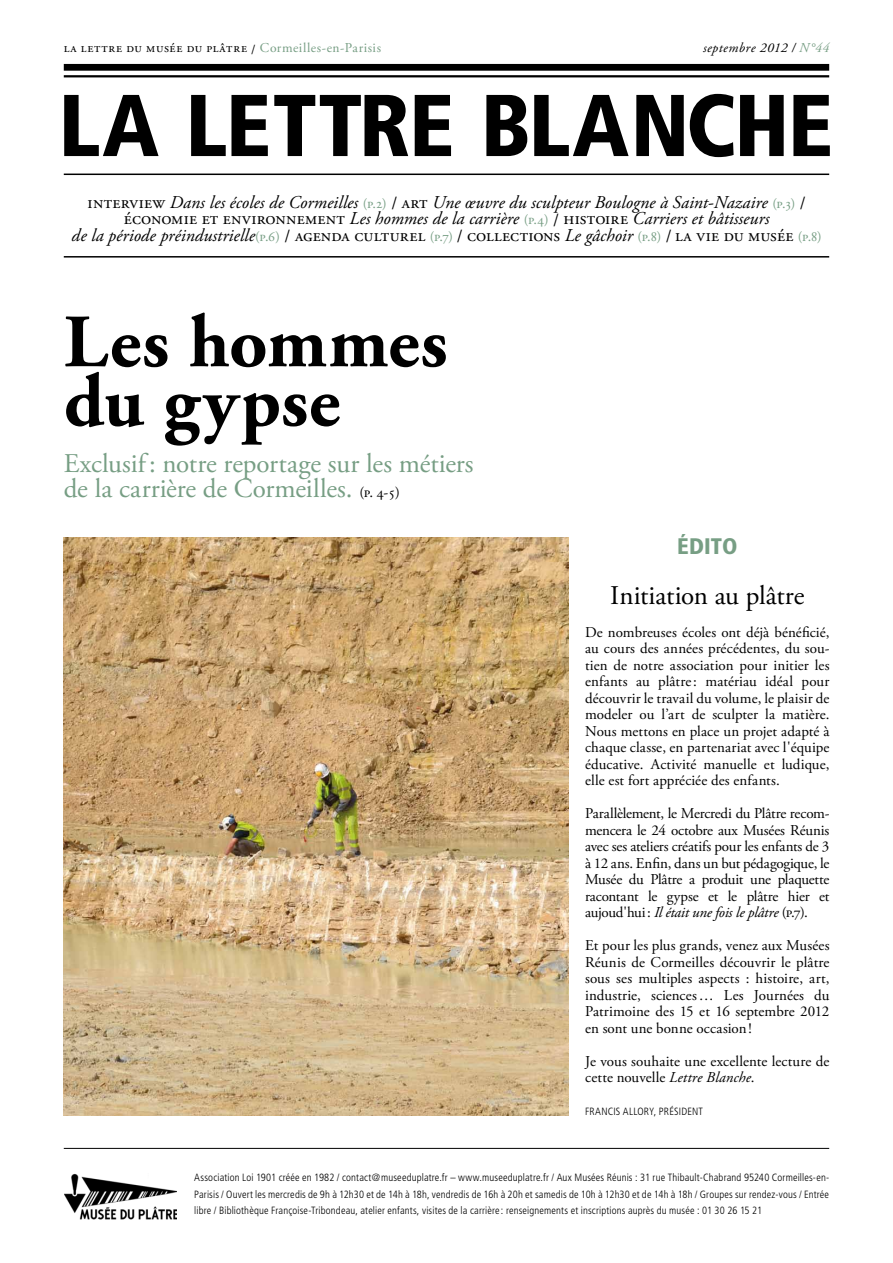
<style>
.page{position:relative;width:893px;height:1263px;background:#fff}
.page>*{position:absolute;margin:0;border:0;box-sizing:border-box;transform-origin:0 0}
.t1{font:700 75px/59.2px "Adobe Garamond Pro";letter-spacing:.005em;color:#000}
.t2{font:27px/25.5px "Adobe Garamond Pro";letter-spacing:-.005em;color:#779e84}
.t3{font:27px "Adobe Garamond Pro";letter-spacing:-.01em;color:#000}
.t4{font:900 condensed 22.5px "Frutiger";letter-spacing:.005em;color:#779e84}
.t5{font:italic 18px/16.5px "Adobe Garamond Pro";color:#000;text-align:center}
.t6{font:15px/16.5px "Adobe Garamond Pro";color:#000;text-align:justify}
.t7{font:13.5px "Adobe Garamond Pro";letter-spacing:.045em;color:#000}
.t8{font:italic 13.5px "Adobe Garamond Pro";letter-spacing:.04em;color:#000}
.t9{font:300 condensed 10.5px/16.5px "Frutiger";letter-spacing:.015em;color:#000;text-align:justify}
.s1{color:#779e84}
.s2{font-style:normal}
.s3{font-style:normal;font-size:14.25px;color:#779e84}
.s4{font-size:15px;color:#000}
.s5{font-style:italic}
</style>
<div class="page">
<hr style="left:64px;top:1148px;width:765px;height:1px;background:#000">
<hr style="left:64px;top:174px;width:765px;height:1px;background:#000">
<hr style="left:64px;top:256px;width:765px;height:2px;background:#000">
<div style="left:64px;top:64px;width:765px;height:7px;background:#000"></div>
<hr style="left:64px;top:75px;width:765px;height:2px;background:#000">
<svg style="left:64px;top:94px;width:766px;height:63px"></svg>
<img style="left:64px;top:1174px;width:113px;height:46px">
<img style="left:64px;top:538px;width:504px;height:577px">
<p class="t7" style="left:64px;top:40px;width:319px">la lettre du musée du plâtre / <span class="s1">Cormeilles-en-Parisis</span></p>
<p class="t8" style="left:703px;top:40px;width:128px">septembre 2012 / <span class="s1">n°44</span></p>
<p class="t5" style="left:72px;top:194px;width:752px"><span class="s2">interview</span> Dans les écoles de Cormeilles <span class="s3">(p.2)</span> <span class="s2">/ art</span> Une œuvre du sculpteur Boulogne à Saint-Nazaire <span class="s3">(p.3)</span> <span class="s2">/ économie et environnement</span> Les hommes de la carrière <span class="s3">(p.4)</span> <span class="s2">/ histoire</span> Carriers et bâtisseurs<br>de la période préindustrielle<span class="s3">(p.6)</span> <span class="s2">/ agenda culturel</span> <span class="s3">(p.7)</span> <span class="s2">/ collections</span> Le gâchoir <span class="s3">(p.8)</span> <span class="s2">/ la vie du musée</span> <span class="s3">(p.8)</span></p>
<h1 class="t1" style="left:64px;top:314px;width:385px">Les hommes du gypse</h1>
<h2 class="t2" style="left:64px;top:452px;width:411px">Exclusif: notre reportage sur les métiers de la carrière de Cormeilles. <span class="s4">(p. 4-5)</span></h2>
<h3 class="t4" style="left:677px;top:533px;width:62px">édito</h3>
<h2 class="t3" style="left:610px;top:579px;width:196px">Initiation au plâtre</h2>
<p class="t6" style="left:585px;top:624px;width:246px">De nombreuses écoles ont déjà bénéficié, au cours des années précédentes, du sou&shy;tien de notre association pour initier les enfants au plâtre: matériau idéal pour découvrir le travail du volume, le plaisir de modeler ou l’art de sculpter la matière.<br>Nous mettons en place un projet adapté à chaque classe, en partenariat avec l'équipe éducative. Activité manuelle et ludique, elle est fort appréciée des enfants.</p>
<p class="t6" style="left:585px;top:806px;width:246px">Parallèlement, le Mercredi du Plâtre recom&shy;mencera le 24 octobre aux Musées Réunis avec ses ateliers créatifs pour les enfants de 3 à 12 ans. Enfin, dans un but pédagogique, le Musée du Plâtre a produit une plaquette racontant le gypse et le plâtre hier et aujoud'hui: <span class="s5">Il était une fois le plâtre</span> (p.7).</p>
<p class="t6" style="left:585px;top:938px;width:246px">Et pour les plus grands, venez aux Musées Réunis de Cormeilles découvrir le plâtre sous ses multiples aspects : histoire, art, industrie, sciences… Les Journées du Patrimoine des 15 et 16 septembre 2012 en sont une bonne occasion!</p>
<p class="t6" style="left:585px;top:1053px;width:246px">Je vous souhaite une excellente lecture de cette nouvelle <span class="s5">Lettre Blanche</span>.</p>
<p class="t9" style="left:585px;top:1103px;width:119px">FRANCIS ALLORY, PRÉSIDENT</p>
<p class="t9" style="left:194px;top:1169px;width:637px">Association Loi 1901 créée en 1982 / contact@museeduplatre.fr – www.museeduplatre.fr / Aux musées réunis : 31 rue Thibault-Chabrand 95240 Cormeilles-en-Parisis / Ouvert les mercredis de 9h à 12h30 et de 14h à 18h, vendredis de 16h à 20h et samedis de 10h à 12h30 et de 14h à 18h / Groupes sur rendez-vous / Entrée libre / Bibliothèque Françoise-Tribondeau, atelier enfants, visites de la carrière : renseignements et inscriptions auprès du musée : 01 30 26 15 21</p>
</div>
